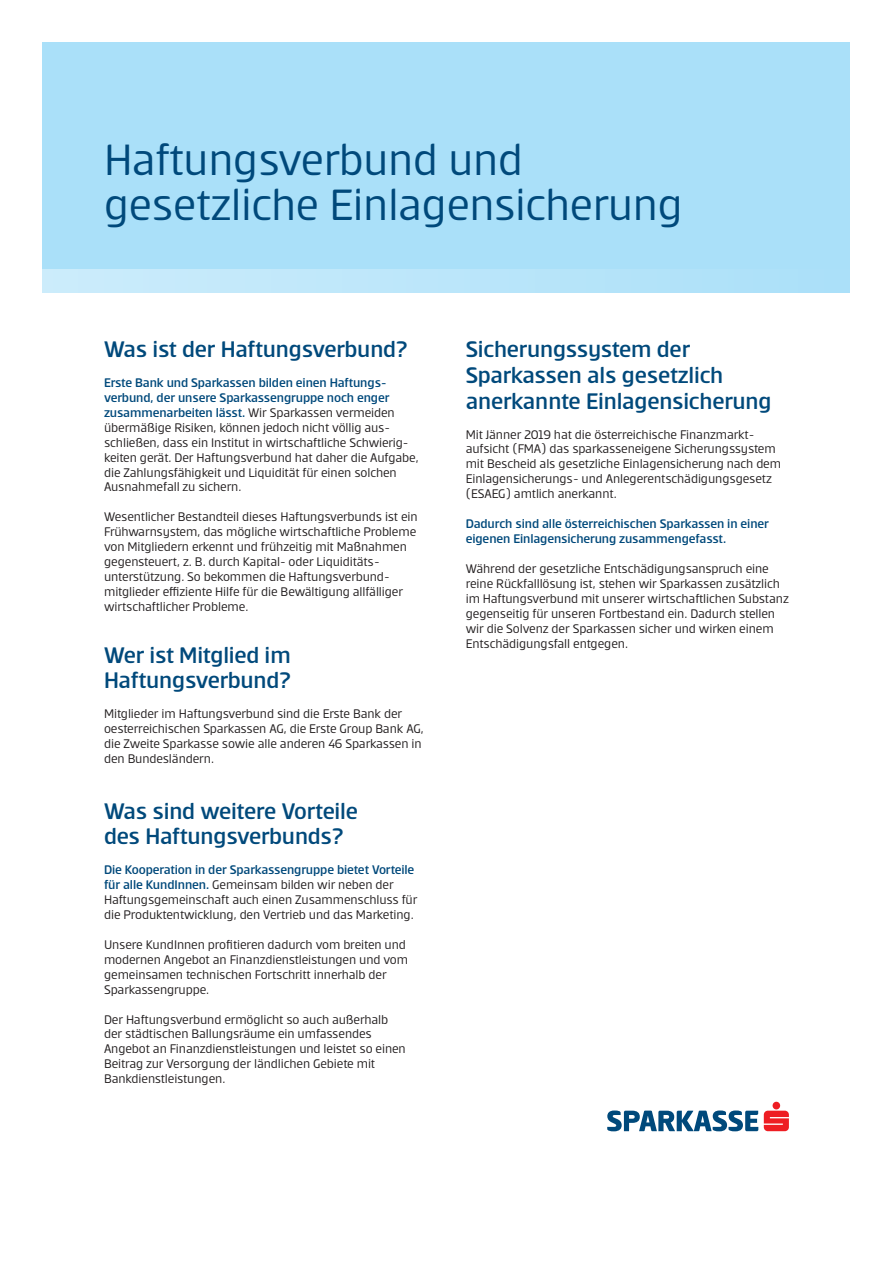
<style>
.page{position:relative;width:893px;height:1263px;background:#fff}
.page>*{position:absolute;margin:0;border:0;box-sizing:border-box;transform-origin:0 0}
.t1{font:47.55px/44.8px "Erste";letter-spacing:-.01em;color:#00497b}
.t2{font:500 24.45px/25.8px "Erste";letter-spacing:-.01em;color:#00497b}
.t3{font:13.5px/15px "Erste";letter-spacing:-.01em;color:#231f20}
.t4{font:500 13.5px/15px "Erste";letter-spacing:-.01em;color:#00497b}
.s1{font-weight:500;color:#00497b}
</style>
<div class="page">
<div style="left:43px;top:43px;width:807px;height:250px;background:#aae0f9"></div>
<div style="left:43px;top:269px;width:807px;height:24px;background:linear-gradient(to right,#ccecfb,#aae0f9)"></div>
<svg style="left:764px;top:1102px;width:25px;height:29px"></svg>
<svg style="left:607px;top:1110px;width:151px;height:21px"></svg>
<h1 class="t1" style="left:104px;top:136px;width:580px">Haftungsverbund und gesetzliche Einlagensicherung</h1>
<h2 class="t2" style="left:104px;top:336px;width:305px">Was ist der Haftungsverbund?</h2>
<p class="t3" style="left:104px;top:375px;width:316px"><span class="s1">Erste Bank und Sparkassen bilden einen Haftungs&shy;verbund, der unsere Sparkassengruppe noch enger zusammenarbeiten lässt.</span> Wir Sparkassen vermeiden übermäßige Risiken, können jedoch nicht völlig aus&shy;schließen, dass ein Institut in wirtschaftliche Schwierig&shy;keiten gerät. Der Haftungsverbund hat daher die Aufgabe, die Zahlungsfähigkeit und Liquidität für einen solchen Ausnahmefall zu sichern.</p>
<p class="t3" style="left:104px;top:509px;width:315px">Wesentlicher Bestandteil dieses Haftungsverbunds ist ein Frühwarnsystem, das mögliche wirtschaftliche Probleme von Mitgliedern erkennt und frühzeitig mit Maßnahmen gegensteuert, z. B. durch Kapital- oder Liquiditäts&shy;unterstützung. So bekommen die Haftungsverbund&shy;mitglieder effiziente Hilfe für die Bewältigung allfälliger wirtschaftlicher Probleme.</p>
<h2 class="t2" style="left:104px;top:641px;width:188px">Wer ist Mitglied im<br>Haftungsverbund?</h2>
<p class="t3" style="left:104px;top:706px;width:321px">Mitglieder im Haftungsverbund sind die Erste Bank der oesterreichischen Sparkassen AG, die Erste Group Bank AG, die Zweite Sparkasse sowie alle anderen 46 Sparkassen in den Bundesländern.</p>
<h2 class="t2" style="left:104px;top:797px;width:255px">Was sind weitere Vorteile des Haftungsverbunds?</h2>
<p class="t3" style="left:104px;top:862px;width:315px"><span class="s1">Die Kooperation in der Sparkassengruppe bietet Vorteile für alle KundInnen.</span> Gemeinsam bilden wir neben der Haftungsgemeinschaft auch einen Zusammenschluss für die Produktentwicklung, den Vertrieb und das Marketing.</p>
<p class="t3" style="left:104px;top:937px;width:306px">Unsere KundInnen profitieren dadurch vom breiten und modernen Angebot an Finanzdienstleistungen und vom gemeinsamen technischen Fortschritt innerhalb der Sparkassengruppe.</p>
<p class="t3" style="left:104px;top:1011px;width:303px">Der Haftungsverbund ermöglicht so auch außerhalb der städtischen Ballungsräume ein umfassendes Angebot an Finanzdienstleistungen und leistet so einen Beitrag zur Versorgung der ländlichen Gebiete mit Bankdienstleistungen.</p>
<h2 class="t2" style="left:466px;top:336px;width:307px">Sicherungssystem der<br>Sparkassen als gesetzlich anerkannte Einlagensicherung</h2>
<p class="t3" style="left:466px;top:426px;width:317px">Mit Jänner 2019 hat die österreichische Finanzmarkt&shy;aufsicht (FMA) das sparkasseneigene Sicherungssystem mit Bescheid als gesetzliche Einlagensicherung nach dem Einlagensicherungs- und Anlegerentschädigungsgesetz (ESAEG) amtlich anerkannt.</p>
<p class="t4" style="left:466px;top:516px;width:305px">Dadurch sind alle österreichischen Sparkassen in einer eigenen Einlagensicherung zusammengefasst.</p>
<p class="t3" style="left:466px;top:561px;width:325px">Während der gesetzliche Entschädigungsanspruch eine reine Rückfalllösung ist, stehen wir Sparkassen zusätzlich im Haftungsverbund mit unserer wirtschaftlichen Substanz gegenseitig für unseren Fortbestand ein. Dadurch stellen wir die Solvenz der Sparkassen sicher und wirken einem Entschädigungsfall entgegen.</p>
</div>
